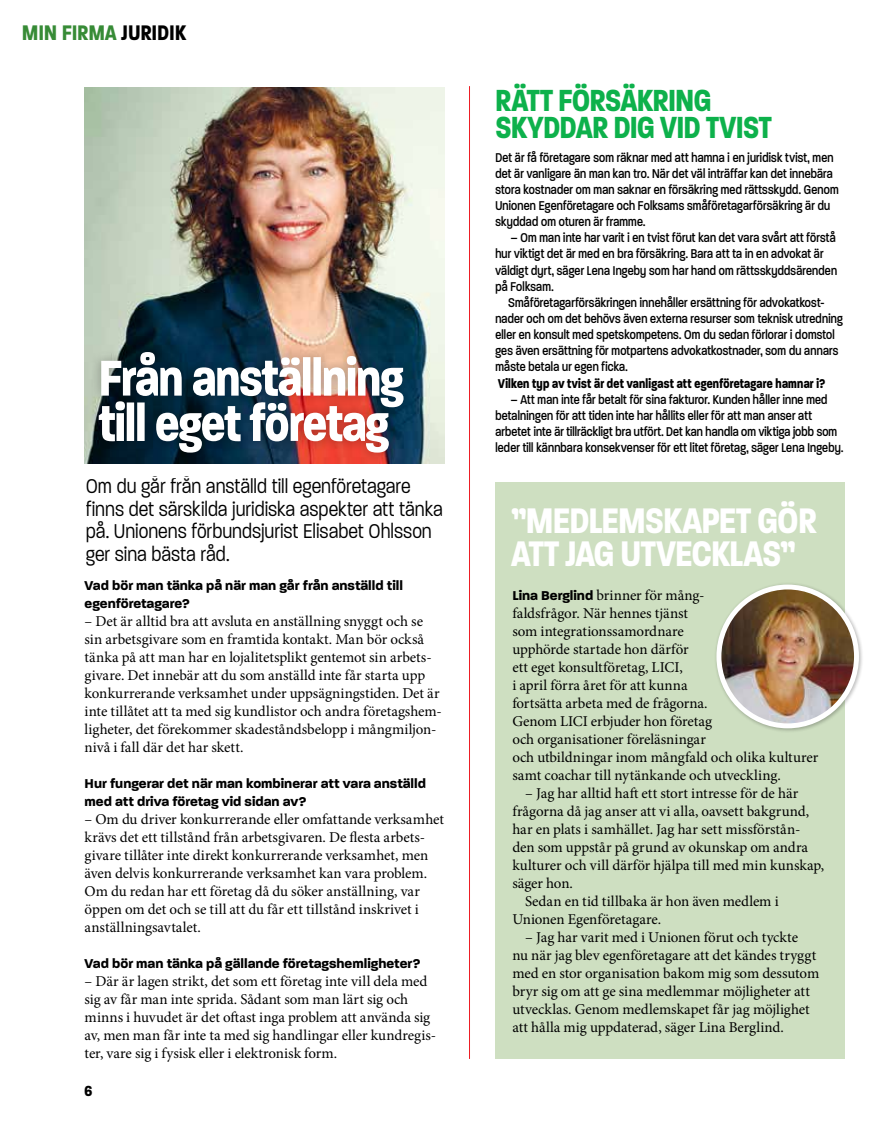
<style>
.page{position:relative;width:893px;height:1127px;background:#fff}
.page>*{position:absolute;margin:0;border:0;box-sizing:border-box;transform-origin:0 0}
.t1{font:700 67.95px "Paralucent Condensed";letter-spacing:-.02em;color:#fff}
.t2{font:700 48px "Paralucent Condensed";letter-spacing:-.02em;color:#fff}
.t3{font:700 41.25px "Paralucent Condensed";letter-spacing:-.02em;color:#0db14b}
.t4{font:700 28.5px "Paralucent Condensed";color:#378b36}
.t5{font:300 27px/22.5px "Paralucent Condensed";letter-spacing:.005em;color:#000}
.t6{font:700 19.65px "Paralucent Condensed";color:#000;scale:1.07 1}
.t7{font:17.25px/16.2px "Paralucent Condensed";color:#000}
.t8{font:700 17.25px "Paralucent Condensed";color:#000}
.t9{font:15px/18px "Minion Pro";letter-spacing:-.005em;color:#000}
.t10{font:700 13.8px/18px "Paralucent";color:#000}
.s1{color:#000}
.s2{font-family:"Paralucent";font-weight:700;font-size:13.8px}
</style>
<div class="page">
<div style="left:495px;top:483px;width:350px;height:576px;background:#cedfc1"></div>
<hr style="left:469px;top:86px;width:1px;height:973px;background:#ed1d24">
<div style="left:714px;top:582px;width:149px;height:151px;background:#000;opacity:.25"></div>
<img style="left:719px;top:587px;width:137px;height:139px">
<div style="left:716px;top:584px;width:143px;height:144px;border:5px solid #fff;border-radius:50%"></div>
<img style="left:85px;top:88px;width:359px;height:376px">
<div style="left:88px;top:341px;width:327px;height:123px;background:#000;opacity:.3"></div>
<h3 class="t4" style="left:22px;top:18px;width:165px">MIN FIRMA <span class="s1">JURIDIK</span></h3>
<h1 class="t1" style="left:99px;top:341px;width:307px">Från anställning</h1>
<h1 class="t1" style="left:99px;top:387px;width:292px">till eget företag</h1>
<h3 class="t5" style="left:86px;top:474px;width:358px">Om du går från anställd till egenföretagare finns det särskilda juridiska aspekter att tänka på. Unionens förbundsjurist Elisabet Ohlsson ger sina bästa råd.</h3>
<p class="t10" style="left:85px;top:577px;width:320px">Vad bör man tänka på när man går från anställd till egenföretagare?</p>
<p class="t9" style="left:85px;top:612px;width:359px">– Det är alltid bra att avsluta en anställning snyggt och se sin arbetsgivare som en framtida kontakt. Man bör också tänka på att man har en lojalitetsplikt gentemot sin arbets&shy;givare. Det innebär att du som anställd inte får starta upp konkurrerande verksamhet under uppsägningstiden. Det är inte tillåtet att ta med sig kundlistor och andra företagshem&shy;ligheter, det förekommer skadeståndsbelopp i mångmiljon&shy;nivå i fall där det har skett.</p>
<p class="t10" style="left:85px;top:775px;width:343px">Hur fungerar det när man kombinerar att vara anställd med att driva företag vid sidan av?</p>
<p class="t9" style="left:85px;top:810px;width:361px">– Om du driver konkurrerande eller omfattande verksamhet krävs det ett tillstånd från arbetsgivaren. De flesta arbets&shy;givare tillåter inte direkt konkurrerande verksamhet, men även delvis konkurrerande verksamhet kan vara problem.<br>Om du redan har ett företag då du söker anställning, var öppen om det och se till att du får ett tillstånd inskrivet i anställningsavtalet.</p>
<p class="t10" style="left:85px;top:955px;width:337px">Vad bör man tänka på gällande företagshemligheter?</p>
<p class="t9" style="left:85px;top:972px;width:353px">– Där är lagen strikt, det som ett företag inte vill dela med sig av får man inte sprida. Sådant som man lärt sig och minns i huvudet är det oftast inga problem att använda sig av, men man får inte ta med sig handlingar eller kundregis&shy;ter, vare sig i fysisk eller i elektronisk form.</p>
<h3 class="t6" style="left:85px;top:1080px;width:9px">6</h3>
<h3 class="t3" style="left:495px;top:78px;width:218px">RÄTT FÖRSÄKRING</h3>
<h3 class="t3" style="left:495px;top:105px;width:279px">SKYDDAR DIG VID TVIST</h3>
<p class="t7" style="left:495px;top:148px;width:345px">Det är få företagare som räknar med att hamna i en juridisk tvist, men det är vanligare än man kan tro. När det väl inträffar kan det innebära stora kostnader om man saknar en försäkring med rättsskydd. Genom Unionen Egenföretagare och Folksams småföretagarförsäkring är du skyddad om oturen är framme.</p>
<p class="t7" style="left:495px;top:229px;width:343px;text-indent:15px">– Om man inte har varit i en tvist förut kan det vara svårt att förstå hur viktigt det är med en bra försäkring. Bara att ta in en advokat är väldigt dyrt, säger Lena Ingeby som har hand om rättsskyddsärenden på Folksam.</p>
<p class="t7" style="left:495px;top:294px;width:349px;text-indent:13px">Småföretagarförsäkringen innehåller ersättning för advokatkost&shy;nader och om det behövs även externa resurser som teknisk utredning eller en konsult med spetskompetens. Om du sedan förlorar i domstol ges även ersättning för motpartens advokatkostnader, som du annars måste betala ur egen ficka.</p>
<p class="t8" style="left:498px;top:374px;width:329px">Vilken typ av tvist är det vanligast att egenföretagare hamnar i?</p>
<p class="t7" style="left:495px;top:390px;width:350px;text-indent:15px">– Att man inte får betalt för sina fakturor. Kunden håller inne med betalningen för att tiden inte har hållits eller för att man anser att arbetet inte är tillräckligt bra utfört. Det kan handla om viktiga jobb som leder till kännbara konsekvenser för ett litet företag, säger Lena Ingeby.</p>
<h2 class="t2" style="left:511px;top:495px;width:307px">”MEDLEMSKAPET GÖR</h2>
<h2 class="t2" style="left:511px;top:528px;width:286px">ATT JAG UTVECKLAS”</h2>
<p class="t9" style="left:512px;top:586px;width:307px"><span class="s2">Lina Berglind</span> brinner för mång-<br>faldsfrågor. När hennes tjänst<br>som integrationssamordnare<br>upphörde startade hon därför<br>ett eget konsultföretag, LICI,<br>i april förra året för att kunna<br>fortsätta arbeta med de frågorna.<br>Genom LICI erbjuder hon företag<br>och organisationer föreläsningar<br>och utbildningar inom mångfald och olika kulturer samt coachar till nytänkande och utveckling.</p>
<p class="t9" style="left:525px;top:784px;width:275px">– Jag har alltid haft ett stort intresse för de här</p>
<p class="t9" style="left:512px;top:802px;width:298px">frågorna då jag anser att vi alla, oavsett bakgrund,</p>
<p class="t9" style="left:512px;top:820px;width:289px">har en plats i samhället. Jag har sett missförstån-</p>
<p class="t9" style="left:512px;top:838px;width:297px">den som uppstår på grund av okunskap om andra</p>
<p class="t9" style="left:512px;top:856px;width:313px">kulturer och vill därför hjälpa till med min kunskap,</p>
<p class="t9" style="left:512px;top:874px;width:62px">säger hon.</p>
<p class="t9" style="left:525px;top:892px;width:255px">Sedan en tid tillbaka är hon även medlem i</p>
<p class="t9" style="left:512px;top:910px;width:150px">Unionen Egenföretagare.</p>
<p class="t9" style="left:512px;top:928px;width:308px;text-indent:13px">– Jag har varit med i Unionen förut och tyckte<br>nu när jag blev egenföretagare att det kändes tryggt med en stor organisation bakom mig som dessutom bryr sig om att ge sina medlemmar möjligheter att utvecklas. Genom medlemskapet får jag möjlighet att hålla mig uppdaterad, säger Lina Berglind.</p>
</div>
